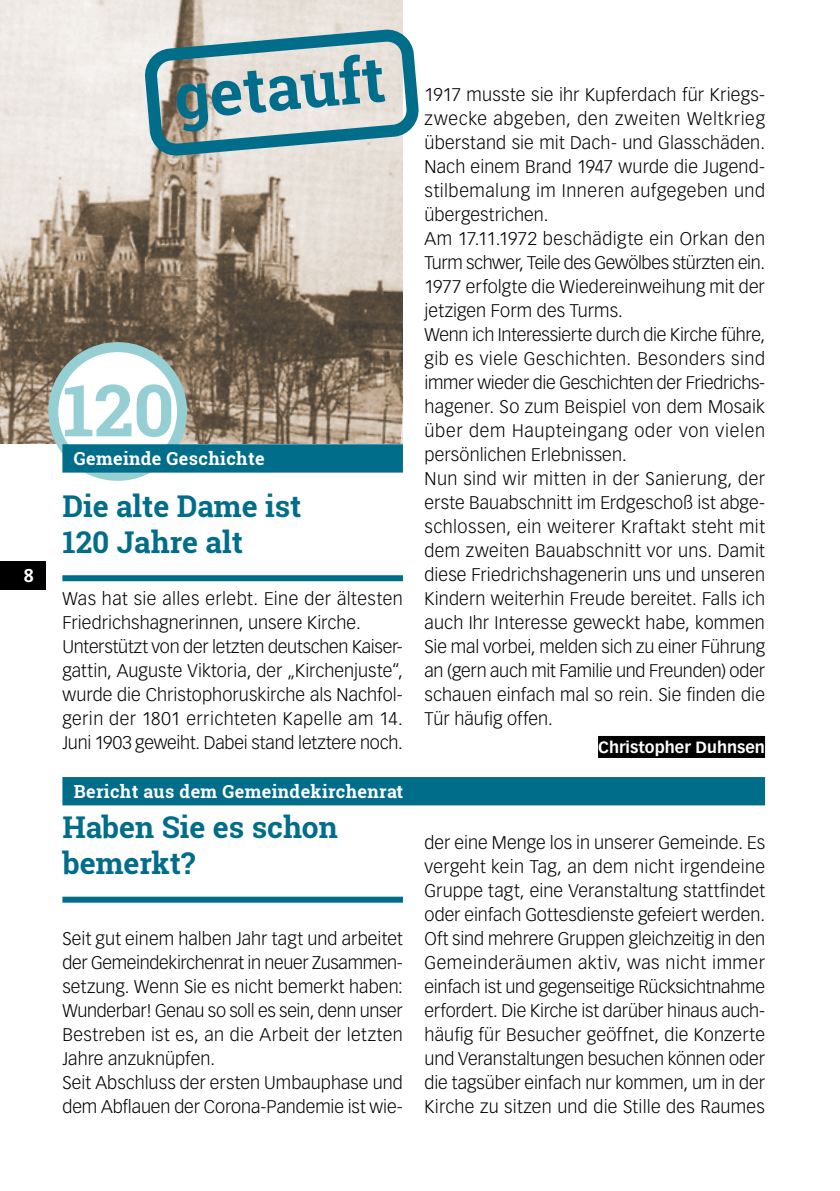
<style>
.page{position:relative;width:840px;height:1191px;background:#fff}
.page>*{position:absolute;margin:0;border:0;box-sizing:border-box;transform-origin:0 0}
.t1{font:700 72px "Roboto Slab";color:#95cfd4}
.t2{font:700 63.4px "Roboto Slab";color:#006d8b}
.t3{font:700 30px/36px "Roboto Slab";color:#006d8b}
.t4{font:300 18px/24px "Vectora LT Std";letter-spacing:.005em;color:#000}
.t5{font:700 18px "Roboto Slab";letter-spacing:.02em;color:#fff}
.t6{font:700 18px "Vectora LT Std";color:#fff}
.t7{font:700 16px "Vectora LT Std";color:#fff}
</style>
<div class="page">
<img style="left:0;top:0;width:403px;height:443px">
<div style="left:62px;top:575px;width:341px;height:6px;background:#006d8b"></div>
<div style="left:62px;top:896px;width:341px;height:6px;background:#006d8b"></div>
<div style="left:62px;top:777px;width:702px;height:28px;background:#006d8b"></div>
<div style="left:53px;top:347px;width:129px;height:129px;background:#fff;border-radius:50%"></div>
<div style="left:48px;top:342px;width:139px;height:139px;border:10px solid #95cfd4;border-radius:50%"></div>
<div style="left:597px;top:736px;width:167px;height:22px;background:#000"></div>
<div style="left:62px;top:444px;width:341px;height:28px;background:#006d8b"></div>
<svg style="left:137px;top:22px;width:282px;height:141px;background:#b1c1c0"></svg>
<div style="left:0;top:561px;width:45px;height:28px;background:#000"></div>
<p class="t6" style="left:23px;top:565px;width:12px">8</p>
<h2 class="t2" style="left:170px;top:53px;width:213px;rotate:-5deg">getauft</h2>
<h1 class="t1" style="left:63px;top:361px;width:113px">120</h1>
<p class="t5" style="left:74px;top:446px;width:192px">Gemeinde Geschichte</p>
<h3 class="t3" style="left:62px;top:487px;width:240px">Die alte Dame ist<br>120 Jahre alt</h3>
<p class="t4" style="left:62px;top:587px;width:342px">Was hat sie alles erlebt. Eine der ältesten Friedrichshagnerinnen, unsere Kirche.<br>Unterstützt von der letzten deutschen Kaiser&shy;gattin, Auguste Viktoria, der „Kirchenjuste“, wurde die Christophoruskirche als Nachfol&shy;gerin der 1801 errichteten Kapelle am 14.<br>Juni 1903 geweiht. Dabei stand letztere noch.</p>
<p class="t5" style="left:74px;top:779px;width:331px">Bericht aus dem Gemeindekirchenrat</p>
<h3 class="t3" style="left:62px;top:808px;width:277px">Haben Sie es schon bemerkt?</h3>
<p class="t4" style="left:62px;top:927px;width:342px">Seit gut einem halben Jahr tagt und arbeitet der Gemeindekirchenrat in neuer Zusammen&shy;setzung. Wenn Sie es nicht bemerkt haben:<br>Wunderbar! Genau so soll es sein, denn unser Bestreben ist es, an die Arbeit der letzten Jahre anzuknüpfen.<br>Seit Abschluss der ersten Umbauphase und dem Abflauen der Corona-Pandemie ist wie-</p>
<p class="t4" style="left:424px;top:83px;width:342px">1917 musste sie ihr Kupferdach für Kriegs&shy;zwecke abgeben, den zweiten Weltkrieg überstand sie mit Dach- und Glasschäden.<br>Nach einem Brand 1947 wurde die Jugend&shy;stilbemalung im Inneren aufgegeben und übergestrichen.<br>Am 17.11.1972 beschädigte ein Orkan den Turm schwer, Teile des Gewölbes stürzten ein.<br>1977 erfolgte die Wiedereinweihung mit der jetzigen Form des Turms.<br>Wenn ich Interessierte durch die Kirche führe, gib es viele Geschichten. Besonders sind immer wieder die Geschichten der Friedrichs&shy;hagener. So zum Beispiel von dem Mosaik über dem Haupteingang oder von vielen persönlichen Erlebnissen.<br>Nun sind wir mitten in der Sanierung, der erste Bauabschnitt im Erdgeschoß ist abge&shy;schlossen, ein weiterer Kraftakt steht mit dem zweiten Bauabschnitt vor uns. Damit diese Friedrichshagenerin uns und unseren Kindern weiterhin Freude bereitet. Falls ich auch Ihr Interesse geweckt habe, kommen Sie mal vorbei, melden sich zu einer Führung an (gern auch mit Familie und Freunden) oder schauen einfach mal so rein. Sie finden die Tür häufig offen.</p>
<p class="t7" style="left:597px;top:737px;width:168px">Christopher Duhnsen</p>
<p class="t4" style="left:424px;top:830px;width:342px;text-align:justify">der eine Menge los in unserer Gemeinde. Es vergeht kein Tag, an dem nicht irgendeine Gruppe tagt, eine Veranstaltung stattfindet oder einfach Gottesdienste gefeiert werden.<br>Oft sind mehrere Gruppen gleichzeitig in den Gemeinderäumen aktiv, was nicht immer einfach ist und gegenseitige Rücksichtnahme erfordert. Die Kirche ist darüber hinaus auch&shy;häufig für Besucher geöffnet, die Konzerte und Veranstaltungen besuchen können oder die tagsüber einfach nur kommen, um in der Kirche zu sitzen und die Stille des Raumes</p>
</div>
